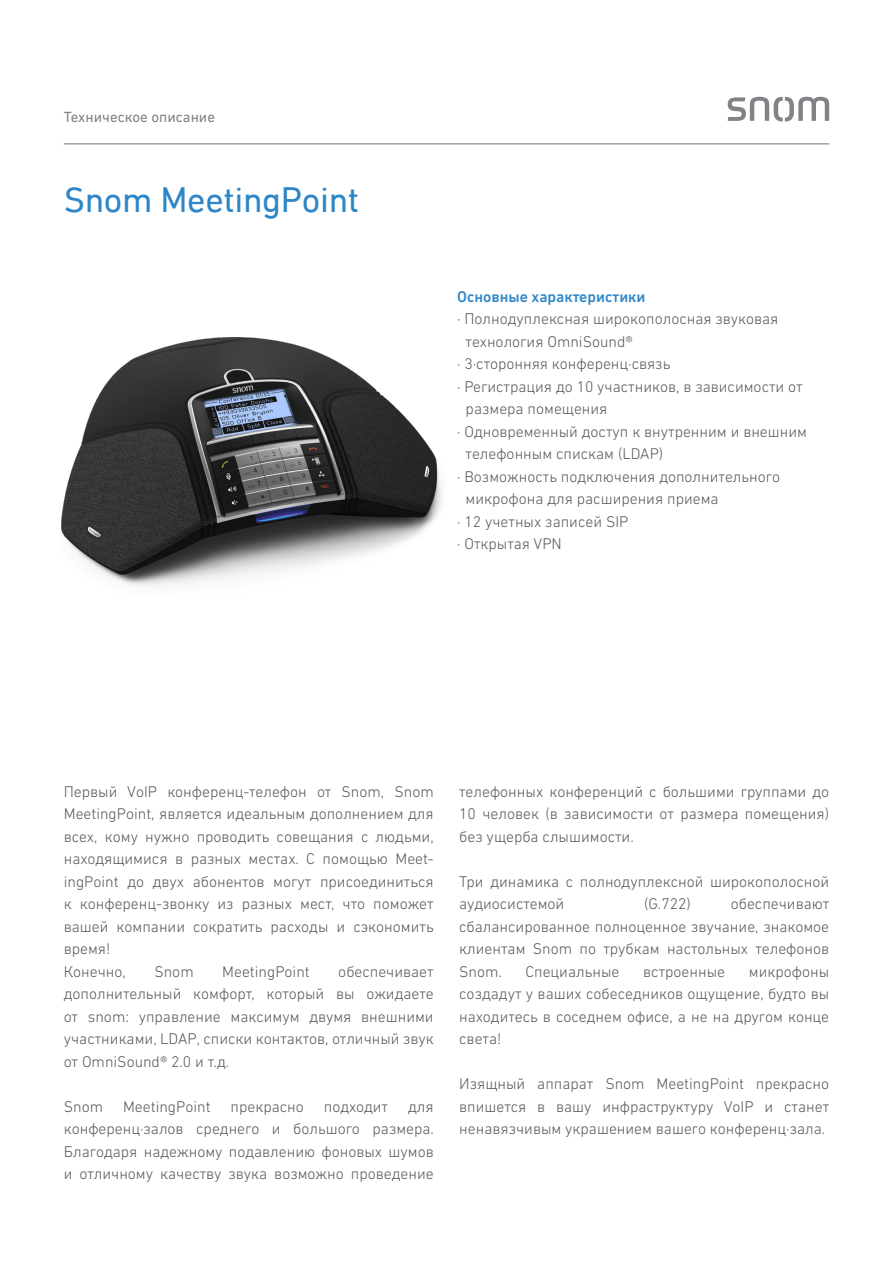
<style>
.page{position:relative;width:893px;height:1263px;background:#fff}
.page>*{position:absolute;margin:0;border:0;box-sizing:border-box;transform-origin:0 0}
.t1{font:36px "DIN Next LT Pro";letter-spacing:-.01em;color:#2d86c7}
.Textkörper{font:300 15.75px/22.5px "DIN Next CYR";color:#57585a;text-align:justify}
.t2{font:500 15.75px "DIN Next CYR";color:#2d86c7}
.Überschrift_Datenblä{font:15px "DIN Next CYR";color:#808285}
</style>
<div class="page">
<hr style="left:64px;top:143px;width:765px;height:1px;background:#808285">
<img style="left:61px;top:337px;width:381px;height:249px">
<svg style="left:728px;top:97px;width:101px;height:25px"></svg>
<p class="Überschrift_Datenblä" style="left:64px;top:108px;width:153px">Техническое описание</p>
<p class="t1" style="left:64px;top:178px;width:297px">Snom MeetingPoint</p>
<p class="t2" style="left:457px;top:287px;width:190px">Основные характеристики</p>
<p class="Textkörper" style="left:466px;top:307px;width:314px;text-indent:-9px">· Полнодуплексная широкополосная звуковая технология OmniSound®</p>
<p class="Textkörper" style="left:457px;top:352px;width:215px">· 3·сторонняя конференц·связь</p>
<p class="Textkörper" style="left:466px;top:375px;width:338px;text-indent:-9px">· Регистрация до 10 участников, в зависимости от размера помещения</p>
<p class="Textkörper" style="left:466px;top:420px;width:343px;text-indent:-9px">· Одновременный доступ к внутренним и внешним телефонным спискам (LDAP)</p>
<p class="Textkörper" style="left:466px;top:465px;width:316px;text-indent:-9px">· Возможность подключения дополнительного микрофона для расширения приема</p>
<p class="Textkörper" style="left:457px;top:510px;width:173px">· 12 учетных записей SIP</p>
<p class="Textkörper" style="left:457px;top:532px;width:106px">· Открытая VPN</p>
<p class="Textkörper" style="left:64px;top:780px;width:371px">Первый VoIP конференц-телефон от Snom, Snom MeetingPoint, является идеальным дополнением для всех, кому нужно проводить совещания с людьми, находящимися в разных местах. С помощью Meet&shy;ingPoint до двух абонентов могут присоединиться к конференц-звонку из разных мест, что поможет вашей компании сократить расходы и сэкономить время!</p>
<p class="Textkörper" style="left:64px;top:960px;width:64px">Конечно,</p>
<p class="Textkörper" style="left:154px;top:960px;width:41px">Snom</p>
<p class="Textkörper" style="left:222px;top:960px;width:89px">MeetingPoint</p>
<p class="Textkörper" style="left:64px;top:960px;width:371px;text-indent:275px">обеспечивает дополнительный комфорт, который вы ожидаете от snom: управление максимум двумя внешними участниками, LDAP, списки контактов, отличный звук от OmniSound® 2.0 и т.д.</p>
<p class="Textkörper" style="left:64px;top:1095px;width:41px">Snom</p>
<p class="Textkörper" style="left:123px;top:1095px;width:89px">MeetingPoint</p>
<p class="Textkörper" style="left:231px;top:1095px;width:75px">прекрасно</p>
<p class="Textkörper" style="left:324px;top:1095px;width:66px">подходит</p>
<p class="Textkörper" style="left:64px;top:1095px;width:372px;text-indent:344px">для конференц·залов среднего и большого размера.<br>Благодаря надежному подавлению фоновых шумов и отличному качеству звука возможно проведение</p>
<p class="Textkörper" style="left:459px;top:780px;width:371px">телефонных конференций с большими группами до 10 человек (в зависимости от размера помещения) без ущерба слышимости.</p>
<p class="Textkörper" style="left:459px;top:870px;width:371px">Три динамика с полнодуплексной широкополосной аудиосистемой</p>
<p class="Textkörper" style="left:644px;top:892px;width:48px">(G.722)</p>
<p class="Textkörper" style="left:459px;top:892px;width:371px;text-indent:272px">обеспечивают сбалансированное полноценное звучание, знакомое клиентам Snom по трубкам настольных телефонов Snom.</p>
<p class="Textkörper" style="left:525px;top:960px;width:96px">Специальные</p>
<p class="Textkörper" style="left:643px;top:960px;width:83px">встроенные</p>
<p class="Textkörper" style="left:459px;top:960px;width:371px;text-indent:290px">микрофоны создадут у ваших собеседников ощущение, будто вы находитесь в соседнем офисе, а не на другом конце света!</p>
<p class="Textkörper" style="left:459px;top:1072px;width:371px">Изящный аппарат Snom MeetingPoint прекрасно впишется в вашу инфраструктуру VoIP и станет ненавязчивым украшением вашего конференц·зала.</p>
</div>
